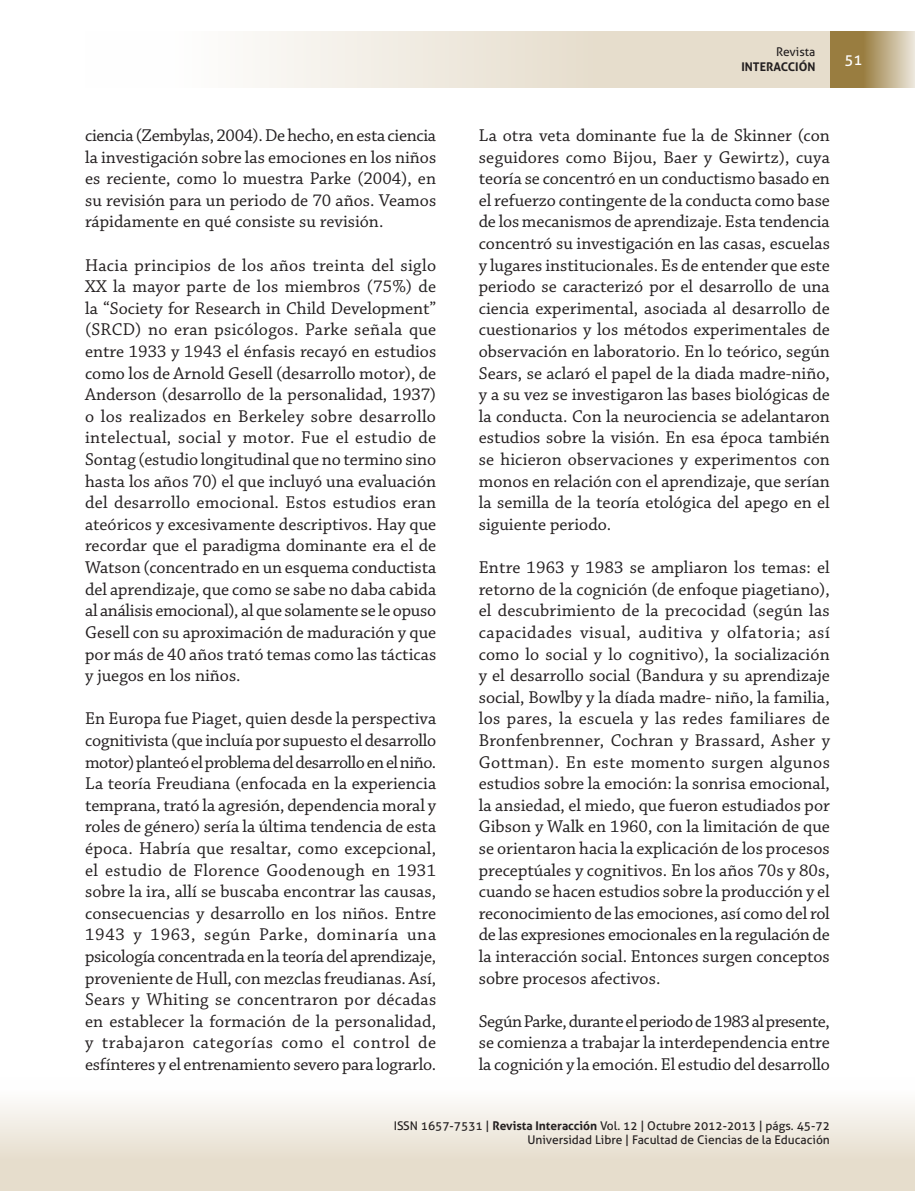
<style>
.page{position:relative;width:915px;height:1191px;background:#fff}
.page>*{position:absolute;margin:0;border:0;box-sizing:border-box;transform-origin:0 0}
.Cuerpo_de_texto{font:18px/21.6px "Chaparral Pro";color:#231f20;text-align:justify}
.t1{font:15px "Aller";color:#fff}
.t2{font:12px/14.4px "Aller";color:#231f20;text-align:right}
.t3{font:700 12px "Aller";color:#231f20}
.s1{font-weight:700}
</style>
<div class="page">
<div style="left:0;top:1077px;width:914px;height:114px;background:linear-gradient(to bottom,#fff,#e1d6c2)"></div>
<div style="left:85px;top:31px;width:744px;height:57px;background:linear-gradient(to right,#fff,#e0d5c0)"></div>
<svg style="left:829px;top:31px;width:85px;height:57px;background:#b29d70"></svg>
<p class="Cuerpo_de_texto" style="left:85px;top:125px;width:352px">ciencia (Zembylas, 2004). De hecho, en esta ciencia la investigación sobre las emociones en los niños es reciente, como lo muestra Parke (2004), en su revisión para un periodo de 70 años. Veamos rápidamente en qué consiste su revisión.</p>
<p class="Cuerpo_de_texto" style="left:85px;top:255px;width:352px">Hacia principios de los años treinta del siglo XX la mayor parte de los miembros (75%) de la “Society for Research in Child Development” (SRCD) no eran psicólogos. Parke señala que entre 1933 y 1943 el énfasis recayó en estudios como los de Arnold Gesell (desarrollo motor), de Anderson (desarrollo de la personalidad, 1937) o los realizados en Berkeley sobre desarrollo intelectual, social y motor. Fue el estudio de Sontag (estudio longitudinal que no termino sino hasta los años 70) el que incluyó una evaluación del desarrollo emocional. Estos estudios eran ateóricos y excesivamente descriptivos. Hay que recordar que el paradigma dominante era el de Watson (concentrado en un esquema conductista del aprendizaje, que como se sabe no daba cabida al análisis emocional), al que solamente se le opuso Gesell con su aproximación de maduración y que por más de 40 años trató temas como las tácticas y juegos en los niños.</p>
<p class="Cuerpo_de_texto" style="left:85px;top:708px;width:352px">En Europa fue Piaget, quien desde la perspectiva cognitivista (que incluía por supuesto el desarrollo motor) planteó el problema del desarrollo en el niño.<br>La teoría Freudiana (enfocada en la experiencia temprana, trató la agresión, dependencia moral y roles de género) sería la última tendencia de esta época. Habría que resaltar, como excepcional, el estudio de Florence Goodenough en 1931 sobre la ira, allí se buscaba encontrar las causas, consecuencias y desarrollo en los niños. Entre 1943 y 1963, según Parke, dominaría una psicología concentrada en la teoría del aprendizaje, proveniente de Hull, con mezclas freudianas. Así, Sears y Whiting se concentraron por décadas en establecer la formación de la personalidad, y trabajaron categorías como el control de esfínteres y el entrenamiento severo para lograrlo.</p>
<p class="t2" style="left:775px;top:45px;width:41px">Revista</p>
<p class="t3" style="left:741px;top:59px;width:75px">INTERACCIÓN</p>
<p class="t1" style="left:844px;top:51px;width:19px">51</p>
<p class="Cuerpo_de_texto" style="left:478px;top:125px;width:352px">La otra veta dominante fue la de Skinner (con seguidores como Bijou, Baer y Gewirtz), cuya teoría se concentró en un conductismo basado en el refuerzo contingente de la conducta como base de los mecanismos de aprendizaje. Esta tendencia concentró su investigación en las casas, escuelas y lugares institucionales. Es de entender que este periodo se caracterizó por el desarrollo de una ciencia experimental, asociada al desarrollo de cuestionarios y los métodos experimentales de observación en laboratorio. En lo teórico, según Sears, se aclaró el papel de la diada madre-niño, y a su vez se investigaron las bases biológicas de la conducta. Con la neurociencia se adelantaron estudios sobre la visión. En esa época también se hicieron observaciones y experimentos con monos en relación con el aprendizaje, que serían la semilla de la teoría etológica del apego en el siguiente periodo.</p>
<p class="Cuerpo_de_texto" style="left:478px;top:557px;width:352px">Entre 1963 y 1983 se ampliaron los temas: el retorno de la cognición (de enfoque piagetiano), el descubrimiento de la precocidad (según las capacidades visual, auditiva y olfatoria; así como lo social y lo cognitivo), la socialización y el desarrollo social (Bandura y su aprendizaje social, Bowlby y la díada madre- niño, la familia, los pares, la escuela y las redes familiares de Bronfenbrenner, Cochran y Brassard, Asher y Gottman). En este momento surgen algunos estudios sobre la emoción: la sonrisa emocional, la ansiedad, el miedo, que fueron estudiados por Gibson y Walk en 1960, con la limitación de que se orientaron hacia la explicación de los procesos preceptúales y cognitivos. En los años 70s y 80s, cuando se hacen estudios sobre la producción y el reconocimiento de las emociones, así como del rol de las expresiones emocionales en la regulación de la interacción social. Entonces surgen conceptos sobre procesos afectivos.</p>
<p class="Cuerpo_de_texto" style="left:478px;top:1011px;width:352px">Según Parke, durante el periodo de 1983 al presente, se comienza a trabajar la interdependencia entre la cognición y la emoción. El estudio del desarrollo</p>
<p class="t2" style="left:393px;top:1118px;width:437px">ISSN 1657-7531 | <span class="s1">Revista Interacción</span> Vol. 12 | Octubre 2012-2013 | págs. 45-72<br>Universidad Libre | Facultad de Ciencias de la Educación</p>
</div>
